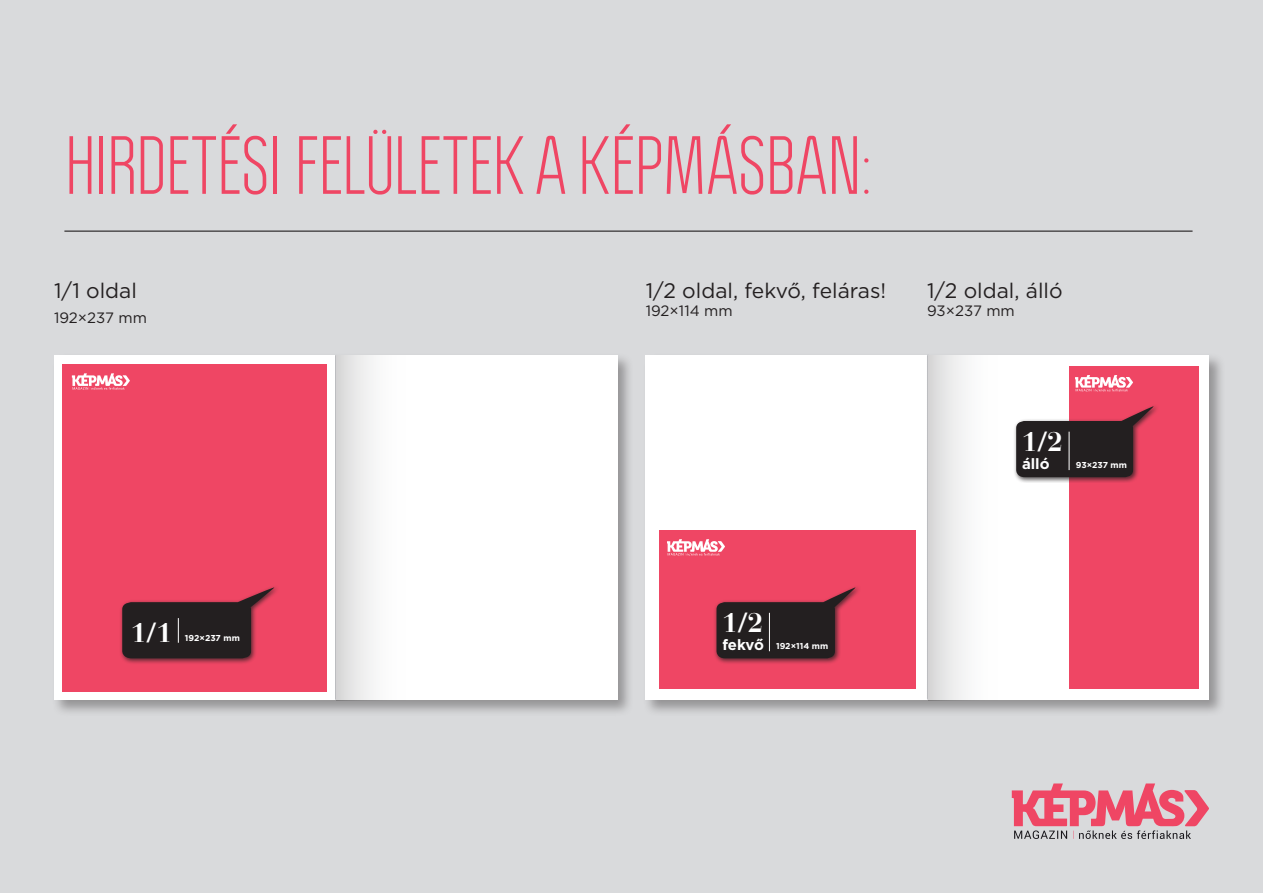
<style>
.page{position:relative;width:1263px;height:893px;background:#d9dadc}
.page>*{position:absolute;margin:0;border:0;box-sizing:border-box;transform-origin:0 0}
.t1{font:72px "Politica";letter-spacing:.005em;color:#ef4664}
.t2{font:700 27px "Bauer Bodoni Std";color:#fff}
.t3{font:21px "Gotham";color:#231f20}
.t4{font:15px "Gotham";color:#231f20}
.t5{font:700 14.85px "Gotham";color:#fff}
.t6{font:700 8.55px "Gotham";color:#fff}
.s1{font-size:14.85px}
</style>
<div class="page">
<hr style="left:64px;top:231px;width:1128px;height:1px;background:#231f20">
<div style="left:643px;top:352px;width:582px;height:364px;background:#231f20;opacity:.38"></div>
<div style="left:646px;top:355px;width:563px;height:345px;background:#fff"></div>
<svg style="left:927px;top:355px;width:1px;height:345px"></svg>
<div style="left:1069px;top:366px;width:129px;height:323px;background:#ef4664"></div>
<svg style="left:1075px;top:375px;width:58px;height:16px"></svg>
<div style="left:928px;top:355px;width:70px;height:345px;background:linear-gradient(to right,#dcdcdc,#fff)"></div>
<div style="left:659px;top:531px;width:256px;height:158px;background:#ef4664"></div>
<div style="left:713px;top:585px;width:148px;height:79px;background:#231f20;opacity:.75"></div>
<svg style="left:716px;top:587px;width:141px;height:71px"></svg>
<hr style="left:769px;top:613px;width:1px;height:38px;background:#fff">
<svg style="left:667px;top:539px;width:58px;height:16px"></svg>
<div style="left:1013px;top:403px;width:146px;height:80px;background:#231f20;opacity:.75"></div>
<svg style="left:1016px;top:406px;width:139px;height:71px"></svg>
<hr style="left:1069px;top:432px;width:1px;height:38px;background:#fff">
<div style="left:51px;top:353px;width:582px;height:364px;background:#231f20;opacity:.38"></div>
<div style="left:54px;top:355px;width:563px;height:345px;background:#fff"></div>
<svg style="left:335px;top:355px;width:1px;height:345px"></svg>
<div style="left:63px;top:364px;width:264px;height:328px;background:#ef4664"></div>
<svg style="left:72px;top:373px;width:58px;height:17px"></svg>
<div style="left:336px;top:355px;width:71px;height:345px;background:linear-gradient(to right,#dcdcdc,#fff)"></div>
<div style="left:119px;top:585px;width:161px;height:79px;background:#231f20;opacity:.75"></div>
<svg style="left:122px;top:587px;width:154px;height:71px"></svg>
<svg style="left:1012px;top:783px;width:197px;height:56px"></svg>
<h1 class="t1" style="left:64px;top:121px;width:809px">HIRDETÉSI FELÜLETEK A KÉPMÁSBAN:</h1>
<p class="t3" style="left:54px;top:277px;width:84px">1/1 oldal</p>
<p class="t4" style="left:54px;top:308px;width:94px">192×237 mm</p>
<p class="t3" style="left:646px;top:277px;width:242px">1/2 oldal, fekvő, feláras!</p>
<p class="t4" style="left:646px;top:301px;width:89px">192×114 mm</p>
<p class="t3" style="left:927px;top:277px;width:137px">1/2 oldal, álló</p>
<p class="t4" style="left:927px;top:301px;width:89px">93×237 mm</p>
<p class="t2" style="left:1022px;top:425px;width:42px">1/2</p>
<p class="t5" style="left:1022px;top:454px;width:29px">álló</p>
<p class="t6" style="left:1076px;top:460px;width:53px">93×237 mm</p>
<p class="t2" style="left:131px;top:616px;width:42px">1/1</p>
<p class="t6" style="left:185px;top:632px;width:56px">192×237 mm</p>
<p class="t2" style="left:722px;top:606px;width:42px">1/2</p>
<p class="t6" style="left:722px;top:641px;width:107px"><span class="s1">fekvő</span> 192×114 mm</p>
</div>
